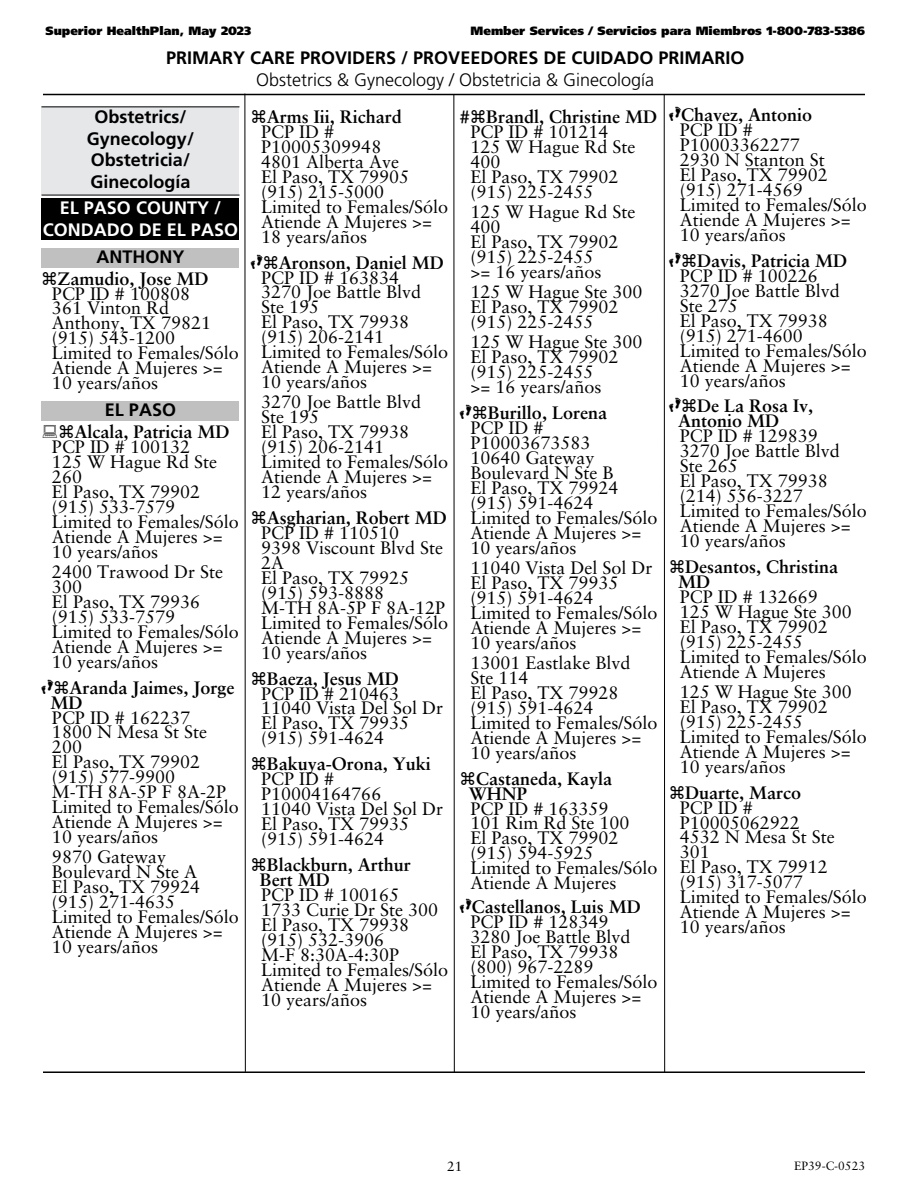
<style>
.page{position:relative;width:918px;height:1188px;background:#fff}
.page>*{position:absolute;margin:0;border:0;box-sizing:border-box;transform-origin:0 0}
.t1{font:18px/15px "Sabon LT Std";color:#000}
.t2{font:700 18px/15px "Sabon LT Std";color:#000}
.t3{font:700 18px/21.6px "Frutiger LT Std";color:#000;text-align:center}
.t4{font:300 18px "Frutiger LT Std";color:#000}
.t5{font:700 18px/21.6px "Frutiger LT Std";color:#fff;text-align:center}
.t6{font:13.5px "Sabon LT Std";color:#000}
.t7{font:900 12px "Frutiger LT Std";color:#000}
.t8{font:12px "Sabon LT Std";color:#000}
.s1{font-family:"Feet"}
.s2{font-family:"Feet";font-weight:700}
.s3{font-weight:700}
</style>
<div class="page">
<div style="left:41px;top:107px;width:198px;height:88px;background:#e6e7e9"></div>
<hr style="left:41px;top:106px;width:198px;height:1px;background:#000">
<hr style="left:41px;top:195px;width:198px;height:1px;background:#000">
<div style="left:41px;top:199px;width:198px;height:41px;background:#000"></div>
<div style="left:41px;top:248px;width:198px;height:19px;background:#c0c0c0"></div>
<div style="left:41px;top:401px;width:198px;height:20px;background:#c0c0c0"></div>
<hr style="left:43px;top:94px;width:822px;height:1px;background:#000">
<hr style="left:43px;top:1071px;width:822px;height:2px;background:#000">
<svg style="left:244px;top:93px;width:2px;height:979px;background:#7e7e7e"></svg>
<svg style="left:453px;top:95px;width:2px;height:977px;background:#7e7e7e"></svg>
<svg style="left:663px;top:93px;width:33px;height:979px"></svg>
<p class="t7" style="left:45px;top:26px;width:207px">Superior HealthPlan, May 2023</p>
<p class="t7" style="left:471px;top:26px;width:396px">Member Services / Servicios para Miembros 1-800-783-5386</p>
<p class="t3" style="left:166px;top:49px;width:580px">PRIMARY CARE PROVIDERS / PROVEEDORES DE CUIDADO PRIMARIO</p>
<p class="t4" style="left:256px;top:72px;width:399px">Obstetrics &amp; Gynecology / Obstetricia &amp; Ginecología</p>
<p class="t3" style="left:87px;top:108px;width:109px">Obstetrics/<br>Gynecology/<br>Obstetricia/<br>Ginecología</p>
<p class="t5" style="left:43px;top:199px;width:197px">EL PASO COUNTY /<br>CONDADO DE EL PASO</p>
<p class="t3" style="left:96px;top:248px;width:90px">ANTHONY</p>
<p class="t2" style="left:58px;top:273px;width:153px">Zamudio, Jose MD</p>
<p class="t1" style="left:52px;top:288px;width:189px">PCP ID # 100808<br>361 Vinton Rd<br>Anthony, TX 79821 (915) 545-1200<br>Limited to Females/Sólo<br>Atiende A Mujeres &gt;=<br>10 years/años</p>
<p class="t3" style="left:105px;top:401px;width:73px">EL PASO</p>
<p class="t2" style="left:74px;top:426px;width:157px">Alcala, Patricia MD</p>
<p class="t1" style="left:52px;top:441px;width:189px">PCP ID # 100132<br>125 W Hague Rd Ste<br>260<br>El Paso, TX 79902 (915) 533-7579<br>Limited to Females/Sólo<br>Atiende A Mujeres &gt;=<br>10 years/años</p>
<p class="t1" style="left:52px;top:566px;width:189px">2400 Trawood Dr Ste<br>300<br>El Paso, TX 79936 (915) 533-7579<br>Limited to Females/Sólo<br>Atiende A Mujeres &gt;=<br>10 years/años</p>
<p class="t2" style="left:50px;top:682px;width:186px;text-indent:-9px"><span class="s1">F</span> Aranda Jaimes, Jorge<br>MD</p>
<p class="t1" style="left:52px;top:712px;width:189px">PCP ID # 162237<br>1800 N Mesa St Ste<br>200<br>El Paso, TX 79902 (915) 577-9900<br>M-TH 8A-5P F 8A-2P<br>Limited to Females/Sólo<br>Atiende A Mujeres &gt;=<br>10 years/años</p>
<p class="t1" style="left:52px;top:851px;width:189px">9870 Gateway<br>Boulevard N Ste A<br>El Paso, TX 79924 (915) 271-4635<br>Limited to Females/Sólo<br>Atiende A Mujeres &gt;=<br>10 years/años</p>
<p class="t2" style="left:267px;top:111px;width:137px">Arms Iii, Richard</p>
<p class="t1" style="left:261px;top:126px;width:189px">PCP ID #<br>P10005309948<br>4801 Alberta Ave<br>El Paso, TX 79905 (915) 215-5000<br>Limited to Females/Sólo<br>Atiende A Mujeres &gt;=<br>18 years/años</p>
<p class="t1" style="left:261px;top:257px;width:189px;text-indent:-10px"><span class="s2">F</span> <span class="s3">Aronson, Daniel MD<br></span>PCP ID # 163834<br>3270 Joe Battle Blvd<br>Ste 195<br>El Paso, TX 79938 (915) 206-2141<br>Limited to Females/Sólo<br>Atiende A Mujeres &gt;=<br>10 years/años</p>
<p class="t1" style="left:261px;top:396px;width:189px">3270 Joe Battle Blvd<br>Ste 195<br>El Paso, TX 79938 (915) 206-2141<br>Limited to Females/Sólo<br>Atiende A Mujeres &gt;=<br>12 years/años</p>
<p class="t2" style="left:267px;top:512px;width:182px">Asgharian, Robert MD</p>
<p class="t1" style="left:261px;top:527px;width:189px">PCP ID # 110510<br>9398 Viscount Blvd Ste<br>2A<br>El Paso, TX 79925 (915) 593-8888<br>M-TH 8A-5P F 8A-12P<br>Limited to Females/Sólo<br>Atiende A Mujeres &gt;=<br>10 years/años</p>
<p class="t2" style="left:267px;top:673px;width:134px">Baeza, Jesus MD</p>
<p class="t1" style="left:261px;top:688px;width:184px">PCP ID # 210463<br>11040 Vista Del Sol Dr<br>El Paso, TX 79935 (915) 591-4624</p>
<p class="t2" style="left:267px;top:758px;width:166px">Bakuya-Orona, Yuki</p>
<p class="t1" style="left:261px;top:773px;width:184px">PCP ID #<br>P10004164766<br>11040 Vista Del Sol Dr<br>El Paso, TX 79935 (915) 591-4624</p>
<p class="t2" style="left:260px;top:859px;width:153px;text-indent:7px">Blackburn, Arthur<br>Bert MD</p>
<p class="t1" style="left:261px;top:889px;width:189px">PCP ID # 100165<br>1733 Curie Dr Ste 300<br>El Paso, TX 79938 (915) 532-3906<br>M-F 8:30A-4:30P<br>Limited to Females/Sólo<br>Atiende A Mujeres &gt;=<br>10 years/años</p>
<p class="t2" style="left:460px;top:111px;width:199px"># Brandl, Christine MD</p>
<p class="t1" style="left:470px;top:126px;width:167px">PCP ID # 101214<br>125 W Hague Rd Ste<br>400<br>El Paso, TX 79902 (915) 225-2455</p>
<p class="t1" style="left:470px;top:206px;width:167px">125 W Hague Rd Ste<br>400<br>El Paso, TX 79902 (915) 225-2455<br>&gt;= 16 years/años</p>
<p class="t1" style="left:470px;top:286px;width:174px">125 W Hague Ste 300<br>El Paso, TX 79902 (915) 225-2455</p>
<p class="t1" style="left:470px;top:336px;width:174px">125 W Hague Ste 300<br>El Paso, TX 79902 (915) 225-2455<br>&gt;= 16 years/años</p>
<p class="t1" style="left:470px;top:407px;width:189px;text-indent:-10px"><span class="s2">F</span> <span class="s3">Burillo, Lorena<br></span>PCP ID #<br>P10003673583<br>10640 Gateway<br>Boulevard N Ste B<br>El Paso, TX 79924 (915) 591-4624<br>Limited to Females/Sólo<br>Atiende A Mujeres &gt;=<br>10 years/años</p>
<p class="t1" style="left:470px;top:562px;width:189px">11040 Vista Del Sol Dr<br>El Paso, TX 79935 (915) 591-4624<br>Limited to Females/Sólo<br>Atiende A Mujeres &gt;=<br>10 years/años</p>
<p class="t1" style="left:470px;top:657px;width:189px">13001 Eastlake Blvd<br>Ste 114<br>El Paso, TX 79928 (915) 591-4624<br>Limited to Females/Sólo<br>Atiende A Mujeres &gt;=<br>10 years/años</p>
<p class="t2" style="left:469px;top:773px;width:145px;text-indent:7px">Castaneda, Kayla<br>WHNP</p>
<p class="t1" style="left:470px;top:803px;width:189px">PCP ID # 163359<br>101 Rim Rd Ste 100<br>El Paso, TX 79902 (915) 594-5925<br>Limited to Females/Sólo<br>Atiende A Mujeres</p>
<p class="t1" style="left:470px;top:901px;width:189px;text-indent:-10px"><span class="s2">F</span><span class="s3">Castellanos, Luis MD<br></span>PCP ID # 128349<br>3280 Joe Battle Blvd<br>El Paso, TX 79938 (800) 967-2289<br>Limited to Females/Sólo<br>Atiende A Mujeres &gt;=<br>10 years/años</p>
<p class="t1" style="left:680px;top:109px;width:189px;text-indent:-10px"><span class="s2">F</span><span class="s3">Chavez, Antonio<br></span>PCP ID #<br>P10003362277<br>2930 N Stanton St<br>El Paso, TX 79902 (915) 271-4569<br>Limited to Females/Sólo<br>Atiende A Mujeres &gt;=<br>10 years/años</p>
<p class="t1" style="left:680px;top:255px;width:189px;text-indent:-10px"><span class="s2">F</span> <span class="s3">Davis, Patricia MD<br></span>PCP ID # 100226<br>3270 Joe Battle Blvd<br>Ste 275<br>El Paso, TX 79938 (915) 271-4600<br>Limited to Females/Sólo<br>Atiende A Mujeres &gt;=<br>10 years/años</p>
<p class="t2" style="left:678px;top:400px;width:137px;text-indent:-9px"><span class="s1">F</span> De La Rosa Iv,<br>Antonio MD</p>
<p class="t1" style="left:680px;top:430px;width:189px">PCP ID # 129839<br>3270 Joe Battle Blvd<br>Ste 265<br>El Paso, TX 79938 (214) 556-3227<br>Limited to Females/Sólo<br>Atiende A Mujeres &gt;=<br>10 years/años</p>
<p class="t2" style="left:678px;top:561px;width:162px;text-indent:7px">Desantos, Christina<br>MD</p>
<p class="t1" style="left:680px;top:591px;width:189px">PCP ID # 132669<br>125 W Hague Ste 300<br>El Paso, TX 79902 (915) 225-2455<br>Limited to Females/Sólo<br>Atiende A Mujeres</p>
<p class="t1" style="left:680px;top:686px;width:189px">125 W Hague Ste 300<br>El Paso, TX 79902 (915) 225-2455<br>Limited to Females/Sólo<br>Atiende A Mujeres &gt;=<br>10 years/años</p>
<p class="t2" style="left:685px;top:787px;width:118px">Duarte, Marco</p>
<p class="t1" style="left:680px;top:802px;width:189px">PCP ID #<br>P10005062922<br>4532 N Mesa St Ste<br>301<br>El Paso, TX 79912 (915) 317-5077<br>Limited to Females/Sólo<br>Atiende A Mujeres &gt;=<br>10 years/años</p>
<p class="t6" style="left:447px;top:1162px;width:17px">21</p>
<p class="t8" style="left:794px;top:1161px;width:72px">EP39-C-0523</p>
</div>
